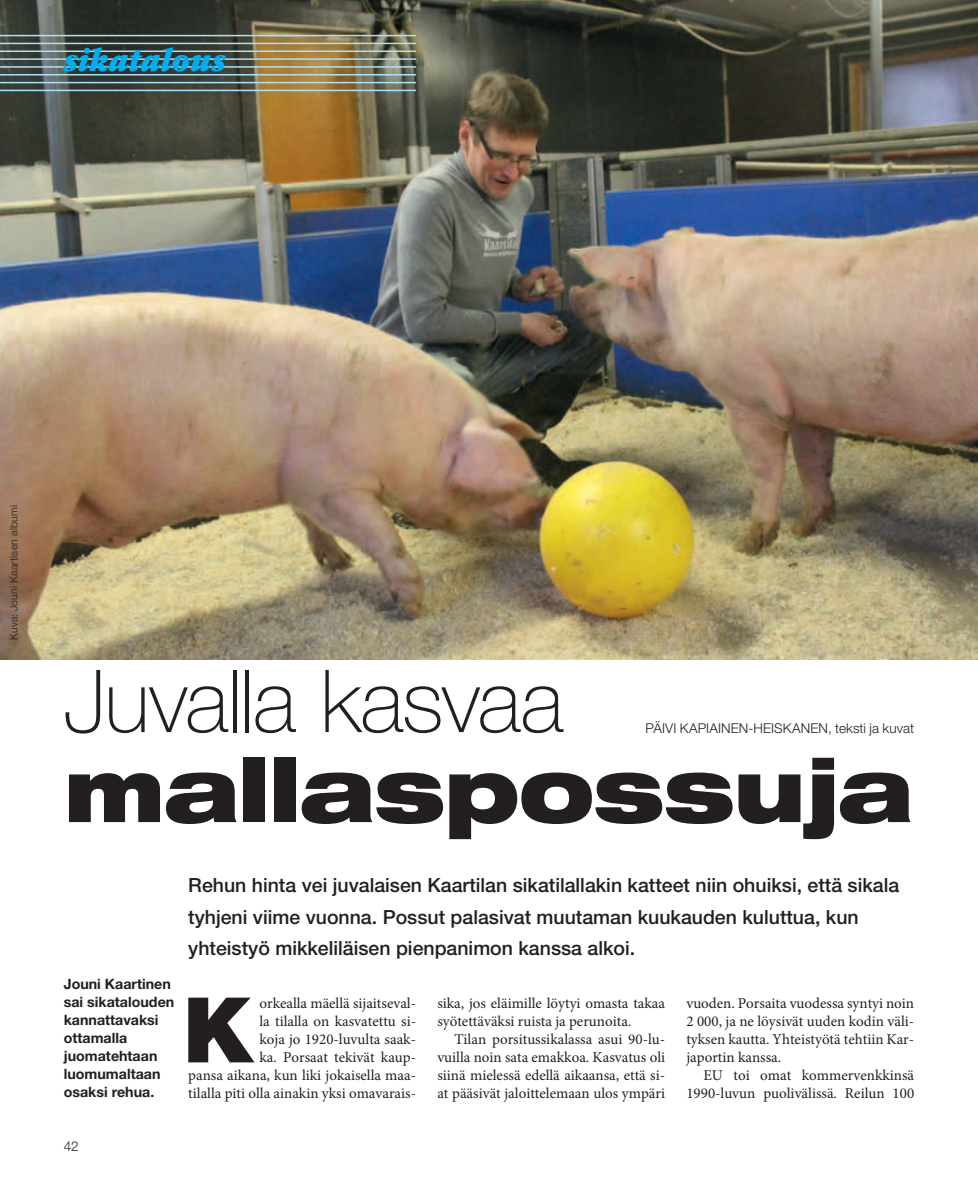
<style>
.page{position:relative;width:978px;height:1191px;background:#fff}
.page>*{position:absolute;margin:0;border:0;box-sizing:border-box;transform-origin:0 0}
.t1{font:900 90.6px "Helvetica Neue LT Std";color:#231f20}
.t2{font:100 87px "Helvetica Neue LT Std";letter-spacing:-.02em;color:#231f20}
.t3{font:900 expanded 87px "Helvetica Neue LT Std";letter-spacing:-.015em;color:#231f20}
.t4{font:34.5px "ITC Garamond Std Ult Narrow Ita";color:#00aeef}
.t5{font:500 19.5px/31.5px "Helvetica Neue LT Std";color:#231f20}
.t6{font:15px/18px "Minion Pro";color:#231f20;text-align:right}
.t7{font:700 14.25px/18px "Helvetica Neue LT Std";color:#231f20}
.t8{font:300 13.5px "Helvetica Neue LT Std";letter-spacing:.01em;color:#231f20}
.t9{font:300 10.5px "Helvetica Neue LT Std";letter-spacing:.02em;color:#231f20}
</style>
<div class="page">
<img style="left:0;top:0;width:978px;height:659px">
<hr style="left:0;top:35px;width:416px;height:1px;background:#ace1fa">
<hr style="left:0;top:43px;width:416px;height:1px;background:#ace1fa">
<hr style="left:0;top:50px;width:416px;height:2px;background:#ace1fa">
<hr style="left:0;top:58px;width:416px;height:2px;background:#ace1fa">
<hr style="left:0;top:66px;width:416px;height:2px;background:#ace1fa">
<hr style="left:0;top:74px;width:416px;height:1px;background:#ace1fa">
<hr style="left:0;top:82px;width:416px;height:1px;background:#ace1fa">
<hr style="left:0;top:90px;width:416px;height:1px;background:#ace1fa">
<h3 class="t4" style="left:64px;top:41px;width:164px">sikatalous</h3>
<p class="t9" style="left:7px;top:640px;width:136px;rotate:-90deg">Kuva: Jouni Kaartisen albumi</p>
<h2 class="t2" style="left:64px;top:651px;width:501px">Juvalla kasvaa</h2>
<h2 class="t3" style="left:64px;top:734px;width:851px">mallaspossuja</h2>
<p class="t8" style="left:646px;top:719px;width:270px">PÄIVI KAPIAINEN-HEISKANEN, teksti ja kuvat</p>
<p class="t7" style="left:64px;top:975px;width:112px">Jouni Kaartinen sai sikatalouden kannattavaksi ottamalla juomatehtaan luomumaltaan osaksi rehua.</p>
<h3 class="t5" style="left:188px;top:869px;width:712px">Rehun hinta vei juvalaisen Kaartilan sikatilallakin katteet niin ohuiksi, että sikala tyhjeni viime vuonna. Possut palasivat muutaman kuukauden kuluttua, kun yhteistyö mikkeliläisen pienpanimon kanssa alkoi.</h3>
<h1 class="t1" style="left:183px;top:976px;width:72px">K</h1>
<p class="t6" style="left:188px;top:994px;width:229px">orkealla mäellä sijaitseval-<br>la tilalla on kasvatettu si-<br>koja jo 1920-luvulta saak-<br>ka. Porsaat tekivät kaup-<br>pansa aikana, kun liki jokaisella maa&shy;tilalla piti olla ainakin yksi omavarais-</p>
<p class="t6" style="left:437px;top:994px;width:229px;text-align:left">sika, jos eläimille löytyi omasta takaa syötettäväksi ruista ja perunoita.</p>
<p class="t6" style="left:437px;top:1030px;width:229px;text-align:justify;text-indent:17px">Tilan porsitussikalassa asui 90-lu&shy;vuilla noin sata emakkoa. Kasvatus oli siinä mielessä edellä aikaansa, että si&shy;at pääsivät jaloittelemaan ulos ympäri</p>
<p class="t6" style="left:686px;top:994px;width:229px;text-align:justify">vuoden. Porsaita vuodessa syntyi noin 2 000, ja ne löysivät uuden kodin väli&shy;tyksen kautta. Yhteistyötä tehtiin Kar&shy;japortin kanssa.</p>
<p class="t6" style="left:686px;top:1066px;width:229px">EU toi omat kommervenkkinsä<br>1990-luvun puolivälissä. Reilun 100</p>
<p class="t8" style="left:64px;top:1137px;width:17px">42</p>
</div>
